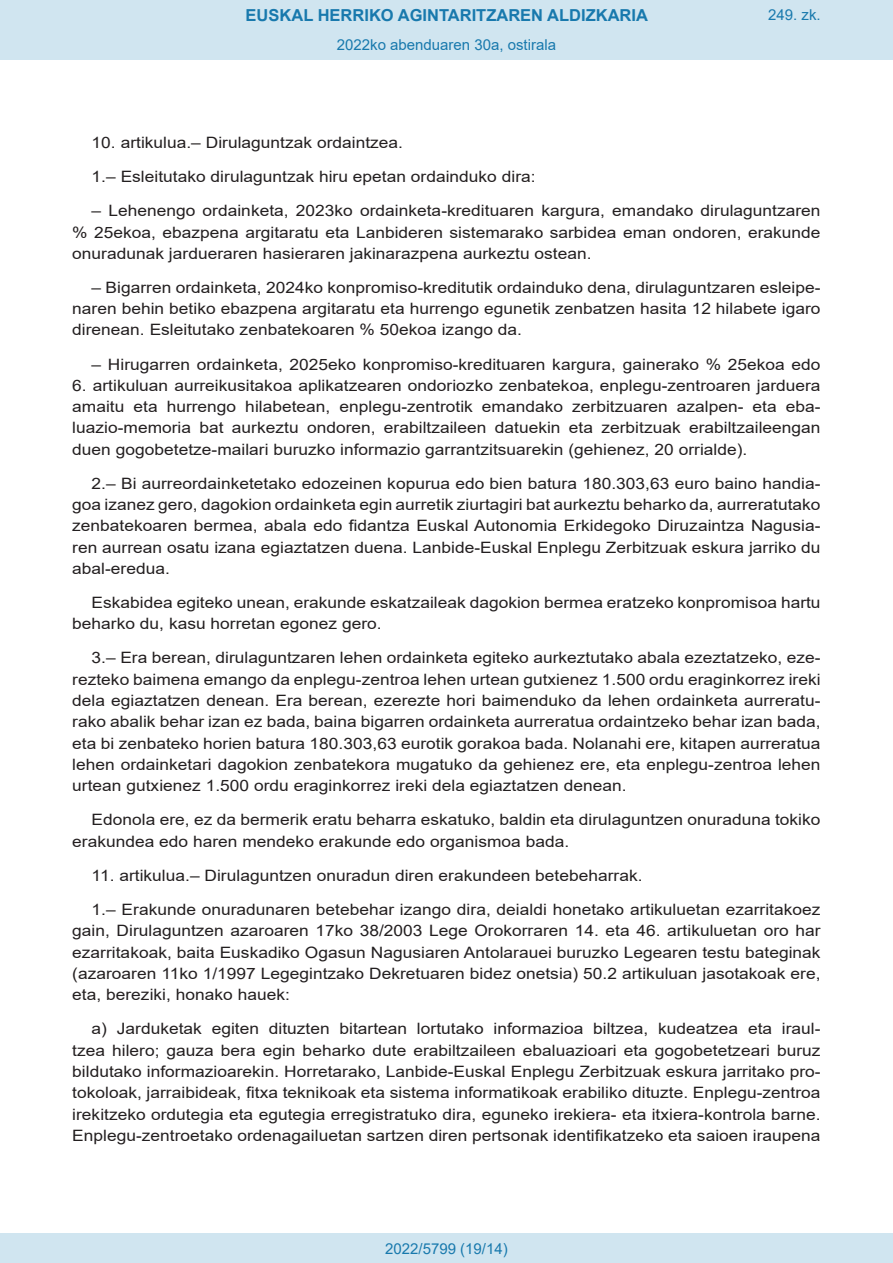
<style>
.page{position:relative;width:893px;height:1263px;background:#fff}
.page>*{position:absolute;margin:0;border:0;box-sizing:border-box;transform-origin:0 0}
.t1{font:700 16.5px "Arial";color:#1879ad}
.BOPVDetalle{font:15.6px/21.3px "Arial";color:#231f20;text-align:justify;scale:1.11 1}
.Paginacion_Centro{font:15px "Arial";color:#1879ad}
</style>
<div class="page">
<div style="left:0;top:0;width:893px;height:60px;background:#d0e5f0"></div>
<div style="left:0;top:1233px;width:893px;height:30px;background:#d0e5f0"></div>
<p class="t1" style="left:246px;top:3px;width:404px">EUSKAL HERRIKO AGINTARITZAREN ALDIZKARIA</p>
<p class="Paginacion_Centro" style="left:337px;top:35px;width:221px">2022ko abenduaren 30a, ostirala</p>
<p class="Paginacion_Centro" style="left:768px;top:5px;width:54px">249. zk.</p>
<p class="BOPVDetalle" style="left:92px;top:132px;width:282px">10. artikulua.– Dirulaguntzak ordaintzea.</p>
<p class="BOPVDetalle" style="left:92px;top:166px;width:401px">1.– Esleitutako dirulaguntzak hiru epetan ordainduko dira:</p>
<p class="BOPVDetalle" style="left:72px;top:200px;width:676px;text-indent:19px">– Lehenengo ordainketa, 2023ko ordainketa-kredituaren kargura, emandako dirulaguntzaren % 25ekoa, ebazpena argitaratu eta Lanbideren sistemarako sarbidea eman ondoren, erakunde onuradunak jardueraren hasieraren jakinarazpena aurkeztu ostean.</p>
<p class="BOPVDetalle" style="left:72px;top:277px;width:676px;text-indent:19px">– Bigarren ordainketa, 2024ko konpromiso-kreditutik ordainduko dena, dirulaguntzaren esleipe&shy;naren behin betiko ebazpena argitaratu eta hurrengo egunetik zenbatzen hasita 12 hilabete igaro direnean. Esleitutako zenbatekoaren % 50ekoa izango da.</p>
<p class="BOPVDetalle" style="left:92px;top:353px;width:658px">– Hirugarren ordainketa, 2025eko konpromiso-kredituaren kargura, gainerako % 25ekoa edo</p>
<p class="BOPVDetalle" style="left:72px;top:375px;width:676px">6. artikuluan aurreikusitakoa aplikatzearen ondoriozko zenbatekoa, enplegu-zentroaren jarduera amaitu eta hurrengo hilabetean, enplegu-zentrotik emandako zerbitzuaren azalpen- eta eba&shy;luazio-memoria bat aurkeztu ondoren, erabiltzaileen datuekin eta zerbitzuak erabiltzaileengan duen gogobetetze-mailari buruzko informazio garrantzitsuarekin (gehienez, 20 orrialde).</p>
<p class="BOPVDetalle" style="left:72px;top:473px;width:676px;text-indent:19px">2.– Bi aurreordainketetako edozeinen kopurua edo bien batura 180.303,63 euro baino handia&shy;goa izanez gero, dagokion ordainketa egin aurretik ziurtagiri bat aurkeztu beharko da, aurreratutako zenbatekoaren bermea, abala edo fidantza Euskal Autonomia Erkidegoko Diruzaintza Nagusia&shy;ren aurrean osatu izana egiaztatzen duena. Lanbide-Euskal Enplegu Zerbitzuak eskura jarriko du abal-eredua.</p>
<p class="BOPVDetalle" style="left:72px;top:592px;width:676px;text-indent:19px">Eskabidea egiteko unean, erakunde eskatzaileak dagokion bermea eratzeko konpromisoa hartu beharko du, kasu horretan egonez gero.</p>
<p class="BOPVDetalle" style="left:72px;top:647px;width:676px;text-indent:19px">3.– Era berean, dirulaguntzaren lehen ordainketa egiteko aurkeztutako abala ezeztatzeko, eze&shy;rezteko baimena emango da enplegu-zentroa lehen urtean gutxienez 1.500 ordu eraginkorrez ireki dela egiaztatzen denean. Era berean, ezerezte hori baimenduko da lehen ordainketa aurreratu&shy;rako abalik behar izan ez bada, baina bigarren ordainketa aurreratua ordaintzeko behar izan bada, eta bi zenbateko horien batura 180.303,63 eurotik gorakoa bada. Nolanahi ere, kitapen aurreratua lehen ordainketari dagokion zenbatekora mugatuko da gehienez ere, eta enplegu-zentroa lehen urtean gutxienez 1.500 ordu eraginkorrez ireki dela egiaztatzen denean.</p>
<p class="BOPVDetalle" style="left:72px;top:809px;width:676px;text-indent:19px">Edonola ere, ez da bermerik eratu beharra eskatuko, baldin eta dirulaguntzen onuraduna tokiko erakundea edo haren mendeko erakunde edo organismoa bada.</p>
<p class="BOPVDetalle" style="left:92px;top:865px;width:498px">11. artikulua.– Dirulaguntzen onuradun diren erakundeen betebeharrak.</p>
<p class="BOPVDetalle" style="left:72px;top:899px;width:676px;text-indent:19px">1.– Erakunde onuradunaren betebehar izango dira, deialdi honetako artikuluetan ezarritakoez gain, Dirulaguntzen azaroaren 17ko 38/2003 Lege Orokorraren 14. eta 46. artikuluetan oro har ezarritakoak, baita Euskadiko Ogasun Nagusiaren Antolarauei buruzko Legearen testu bateginak (azaroaren 11ko 1/1997 Legegintzako Dekretuaren bidez onetsia) 50.2 artikuluan jasotakoak ere, eta, bereziki, honako hauek:</p>
<p class="BOPVDetalle" style="left:72px;top:1018px;width:676px;text-indent:19px">a) Jarduketak egiten dituzten bitartean lortutako informazioa biltzea, kudeatzea eta iraul&shy;tzea hilero; gauza bera egin beharko dute erabiltzaileen ebaluazioari eta gogobetetzeari buruz bildutako informazioarekin. Horretarako, Lanbide-Euskal Enplegu Zerbitzuak eskura jarritako pro&shy;tokoloak, jarraibideak, fitxa teknikoak eta sistema informatikoak erabiliko dituzte. Enplegu-zentroa irekitzeko ordutegia eta egutegia erregistratuko dira, eguneko irekiera- eta itxiera-kontrola barne.<br>Enplegu-zentroetako ordenagailuetan sartzen diren pertsonak identifikatzeko eta saioen iraupena</p>
<p class="Paginacion_Centro" style="left:385px;top:1238px;width:124px">2022/5799 (19/14)</p>
</div>
